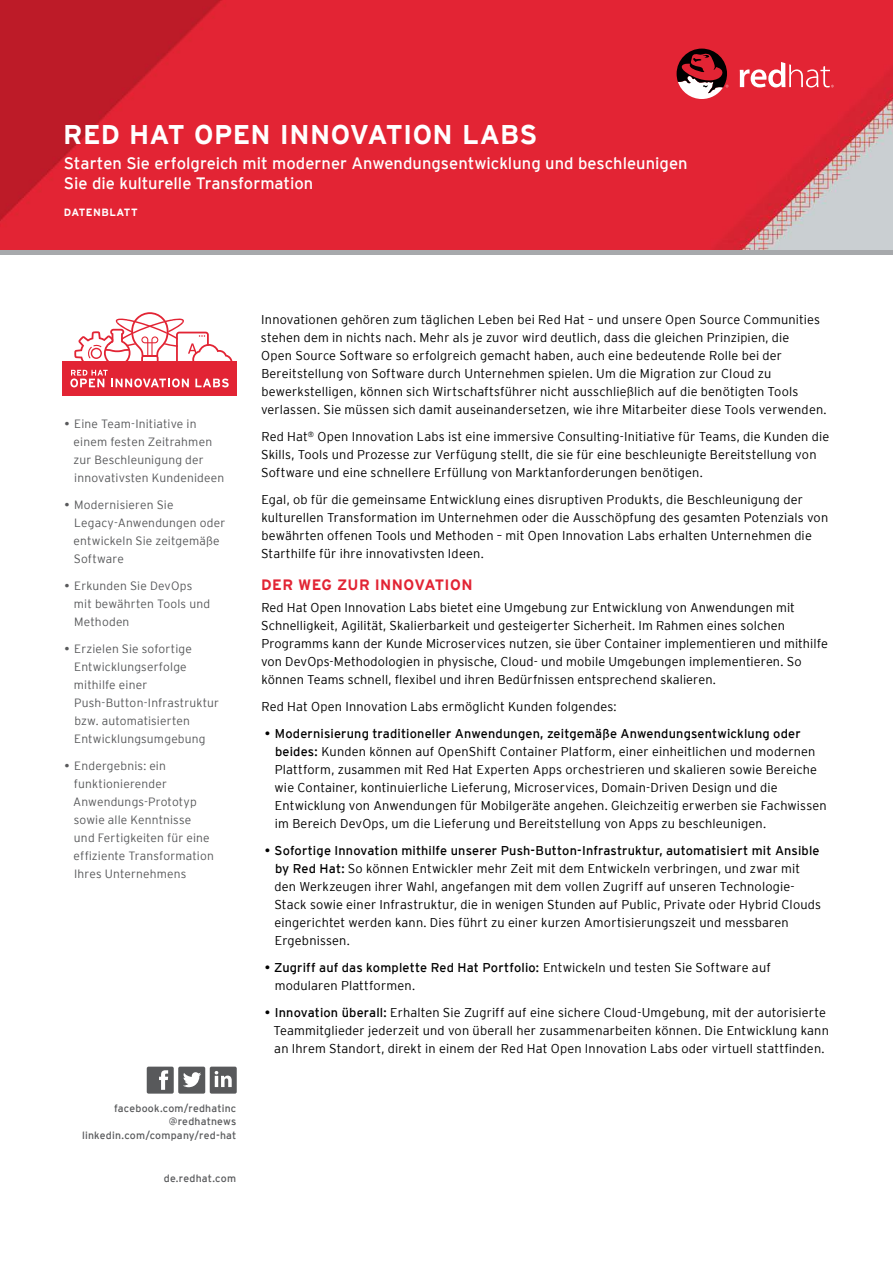
<style>
.page{position:relative;width:893px;height:1263px;background:#fff}
.page>*{position:absolute;margin:0;border:0;box-sizing:border-box;transform-origin:0 0}
.t1{font:700 27px "Interstate";letter-spacing:.01em;color:#fff}
.t2{font:16.5px/20.2px "Interstate";color:#fff}
.t3{font:700 15px "Interstate";letter-spacing:.025em;color:#e22434}
.t4{font:300 12.75px/18px "Interstate";letter-spacing:.01em;color:#000}
.t5{font:300 12px/18px "Interstate";letter-spacing:.015em;color:#58595b}
.t6{font:10.5px/13.5px "Interstate";letter-spacing:.02em;color:#58595b;text-align:right}
.t7{font:700 10.5px "Interstate";letter-spacing:.04em;color:#fff}
.s1{font-weight:400}
</style>
<div class="page">
<img style="left:0;top:0;width:893px;height:250px">
<svg style="left:147px;top:1067px;width:90px;height:27px"></svg>
<div style="left:63px;top:361px;width:174px;height:35px;background:#e22434"></div>
<svg style="left:70px;top:312px;width:163px;height:75px"></svg>
<svg style="left:740px;top:62px;width:94px;height:25px"></svg>
<svg style="left:677px;top:49px;width:51px;height:50px"></svg>
<div style="left:0;top:250px;width:893px;height:5px;background:#a7a9ac"></div>
<h1 class="t1" style="left:63px;top:119px;width:476px">RED HAT OPEN INNOVATION LABS</h1>
<p class="t2" style="left:64px;top:153px;width:625px">Starten Sie erfolgreich mit moderner Anwendungsentwicklung und beschleunigen<br>Sie die kulturelle Transformation</p>
<p class="t7" style="left:64px;top:206px;width:75px">DATENBLATT</p>
<p class="t5" style="left:73px;top:414px;width:152px;text-indent:-9px"><span class="s1">•</span> Eine Team-Initiative in einem festen Zeitrahmen zur Beschleunigung der innovativsten Kundenideen</p>
<p class="t5" style="left:74px;top:495px;width:153px;text-indent:-9px"><span class="s1">•</span> Modernisieren Sie<br>Legacy-Anwendungen oder entwickeln Sie zeitgemäße<br>Software</p>
<p class="t5" style="left:74px;top:576px;width:138px;text-indent:-10px"><span class="s1">•</span> Erkunden Sie DevOps mit bewährten Tools und<br>Methoden</p>
<p class="t5" style="left:74px;top:639px;width:147px;text-indent:-10px"><span class="s1">•</span> Erzielen Sie sofortige<br>Entwicklungserfolge mithilfe einer<br>Push-Button-Infrastruktur bzw. automatisierten<br>Entwicklungsumgebung</p>
<p class="t5" style="left:73px;top:756px;width:142px;text-indent:-9px"><span class="s1">•</span> Endergebnis: ein funktionierender<br>Anwendungs-Prototyp sowie alle Kenntnisse und Fertigkeiten für eine effiziente Transformation<br>Ihres Unternehmens</p>
<p class="t6" style="left:82px;top:1101px;width:156px">facebook.com/redhatinc @redhatnews linkedin.com/company/red-hat</p>
<p class="t6" style="left:164px;top:1171px;width:74px">de.redhat.com</p>
<p class="t4" style="left:261px;top:310px;width:567px">Innovationen gehören zum täglichen Leben bei Red Hat – und unsere Open Source Communities stehen dem in nichts nach. Mehr als je zuvor wird deutlich, dass die gleichen Prinzipien, die<br>Open Source Software so erfolgreich gemacht haben, auch eine bedeutende Rolle bei der Bereitstellung von Software durch Unternehmen spielen. Um die Migration zur Cloud zu bewerkstelligen, können sich Wirtschaftsführer nicht ausschließlich auf die benötigten Tools verlassen. Sie müssen sich damit auseinandersetzen, wie ihre Mitarbeiter diese Tools verwenden.</p>
<p class="t4" style="left:261px;top:427px;width:570px">Red Hat<sup>®</sup> Open Innovation Labs ist eine immersive Consulting-Initiative für Teams, die Kunden die<br>Skills, Tools und Prozesse zur Verfügung stellt, die sie für eine beschleunigte Bereitstellung von<br>Software und eine schnellere Erfüllung von Marktanforderungen benötigen.</p>
<p class="t4" style="left:261px;top:490px;width:569px">Egal, ob für die gemeinsame Entwicklung eines disruptiven Produkts, die Beschleunigung der kulturellen Transformation im Unternehmen oder die Ausschöpfung des gesamten Potenzials von bewährten offenen Tools und Methoden – mit Open Innovation Labs erhalten Unternehmen die Starthilfe für ihre innovativsten Ideen.</p>
<p class="t3" style="left:261px;top:576px;width:213px">DER WEG ZUR INNOVATION</p>
<p class="t4" style="left:261px;top:598px;width:568px">Red Hat Open Innovation Labs bietet eine Umgebung zur Entwicklung von Anwendungen mit Schnelligkeit, Agilität, Skalierbarkeit und gesteigerter Sicherheit. Im Rahmen eines solchen Programms kann der Kunde Microservices nutzen, sie über Container implementieren und mithilfe von DevOps-Methodologien in physische, Cloud- und mobile Umgebungen implementieren. So können Teams schnell, flexibel und ihren Bedürfnissen entsprechend skalieren.</p>
<p class="t4" style="left:261px;top:697px;width:357px">Red Hat Open Innovation Labs ermöglicht Kunden folgendes:</p>
<p class="t4" style="left:275px;top:724px;width:554px;text-indent:-10px"><span class="s1">• Modernisierung traditioneller Anwendungen, zeitgemäße Anwendungsentwicklung oder beides:</span> Kunden können auf OpenShift Container Platform, einer einheitlichen und modernen Plattform, zusammen mit Red Hat Experten Apps orchestrieren und skalieren sowie Bereiche wie Container, kontinuierliche Lieferung, Microservices, Domain-Driven Design und die Entwicklung von Anwendungen für Mobilgeräte angehen. Gleichzeitig erwerben sie Fachwissen im Bereich DevOps, um die Lieferung und Bereitstellung von Apps zu beschleunigen.</p>
<p class="t4" style="left:274px;top:841px;width:548px;text-indent:-10px"><span class="s1">• Sofortige Innovation mithilfe unserer Push-Button-Infrastruktur, automatisiert mit Ansible by Red Hat:</span> So können Entwickler mehr Zeit mit dem Entwickeln verbringen, und zwar mit den Werkzeugen ihrer Wahl, angefangen mit dem vollen Zugriff auf unseren Technologie-Stack sowie einer Infrastruktur, die in wenigen Stunden auf Public, Private oder Hybrid Clouds eingerichtet werden kann. Dies führt zu einer kurzen Amortisierungszeit und messbaren Ergebnissen.</p>
<p class="t4" style="left:275px;top:958px;width:498px;text-indent:-10px"><span class="s1">• Zugriff auf das komplette Red Hat Portfolio:</span> Entwickeln und testen Sie Software auf modularen Plattformen.</p>
<p class="t4" style="left:273px;top:1003px;width:557px;text-indent:-9px"><span class="s1">• Innovation überall:</span> Erhalten Sie Zugriff auf eine sichere Cloud-Umgebung, mit der autorisierte<br>Teammitglieder jederzeit und von überall her zusammenarbeiten können. Die Entwicklung kann an Ihrem Standort, direkt in einem der Red Hat Open Innovation Labs oder virtuell stattfinden.</p>
</div>
